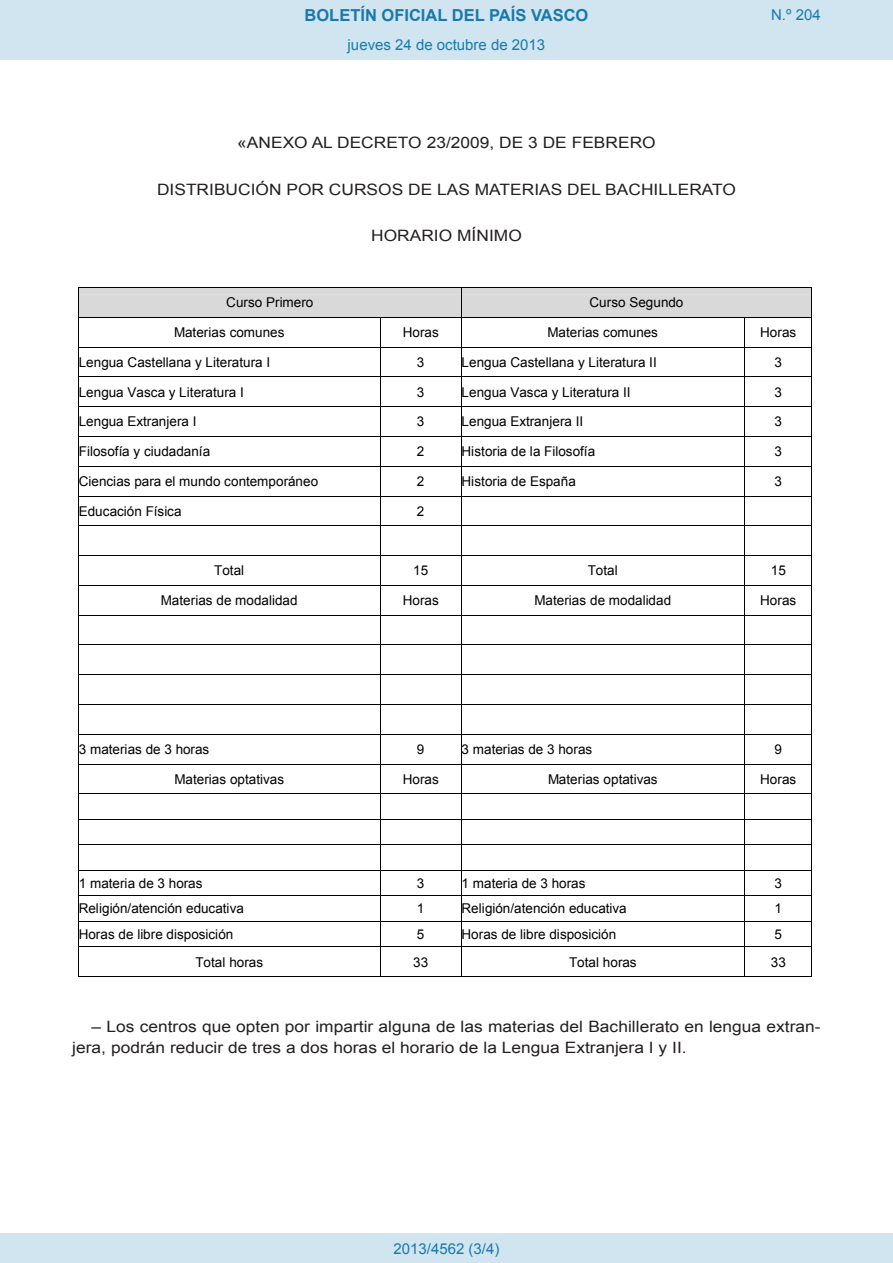
<style>
.page{position:relative;width:893px;height:1263px;background:#fff}
.page>*{position:absolute;margin:0;border:0;box-sizing:border-box;transform-origin:0 0}
.t1{font:700 16.5px "Arial";color:#1879ad}
.BOPVDetalle{font:15.6px/21px "Arial";color:#231f20;scale:1.11 1}
.BOPVClave{font:15.6px "Arial";color:#231f20;scale:1.11 1}
.Paginacion_Centro{font:15px "Arial";color:#1879ad}
.t2{font:13.5px "Arial";letter-spacing:.005em;color:#000}
</style>
<div class="page">
<div style="left:0;top:0;width:893px;height:60px;background:#d0e5f0"></div>
<div style="left:0;top:1233px;width:893px;height:30px;background:#d0e5f0"></div>
<svg style="left:78px;top:287px;width:734px;height:329px"></svg>
<hr style="left:78px;top:615px;width:1px;height:30px;background:#000">
<hr style="left:380px;top:615px;width:1px;height:30px;background:#000">
<hr style="left:461px;top:615px;width:1px;height:30px;background:#000">
<hr style="left:744px;top:615px;width:1px;height:30px;background:#000">
<hr style="left:811px;top:615px;width:1px;height:30px;background:#000">
<hr style="left:79px;top:645px;width:301px;height:1px;background:#000">
<hr style="left:381px;top:645px;width:80px;height:1px;background:#000">
<hr style="left:462px;top:645px;width:282px;height:1px;background:#000">
<hr style="left:745px;top:645px;width:66px;height:1px;background:#000">
<hr style="left:79px;top:674px;width:301px;height:1px;background:#000">
<hr style="left:381px;top:674px;width:80px;height:1px;background:#000">
<hr style="left:462px;top:674px;width:282px;height:1px;background:#000">
<hr style="left:745px;top:674px;width:66px;height:1px;background:#000">
<hr style="left:79px;top:704px;width:301px;height:1px;background:#000">
<hr style="left:381px;top:704px;width:80px;height:1px;background:#000">
<hr style="left:462px;top:704px;width:282px;height:1px;background:#000">
<hr style="left:745px;top:704px;width:66px;height:1px;background:#000">
<hr style="left:79px;top:734px;width:301px;height:1px;background:#000">
<hr style="left:381px;top:734px;width:80px;height:1px;background:#000">
<hr style="left:462px;top:734px;width:282px;height:1px;background:#000">
<hr style="left:745px;top:734px;width:66px;height:1px;background:#000">
<hr style="left:79px;top:764px;width:301px;height:1px;background:#000">
<hr style="left:381px;top:764px;width:80px;height:1px;background:#000">
<hr style="left:462px;top:764px;width:282px;height:1px;background:#000">
<hr style="left:745px;top:764px;width:66px;height:1px;background:#000">
<hr style="left:79px;top:793px;width:301px;height:1px;background:#000">
<hr style="left:381px;top:793px;width:80px;height:1px;background:#000">
<hr style="left:462px;top:793px;width:282px;height:1px;background:#000">
<hr style="left:745px;top:793px;width:66px;height:1px;background:#000">
<hr style="left:79px;top:819px;width:301px;height:1px;background:#000">
<hr style="left:381px;top:819px;width:80px;height:1px;background:#000">
<hr style="left:462px;top:819px;width:282px;height:1px;background:#000">
<hr style="left:745px;top:819px;width:66px;height:1px;background:#000">
<hr style="left:79px;top:844px;width:301px;height:1px;background:#000">
<hr style="left:381px;top:844px;width:80px;height:1px;background:#000">
<hr style="left:462px;top:844px;width:282px;height:1px;background:#000">
<hr style="left:745px;top:844px;width:66px;height:1px;background:#000">
<hr style="left:79px;top:870px;width:301px;height:1px;background:#000">
<hr style="left:381px;top:870px;width:80px;height:1px;background:#000">
<hr style="left:462px;top:870px;width:282px;height:1px;background:#000">
<hr style="left:745px;top:870px;width:66px;height:1px;background:#000">
<hr style="left:79px;top:895px;width:301px;height:1px;background:#000">
<hr style="left:381px;top:895px;width:80px;height:1px;background:#000">
<hr style="left:462px;top:895px;width:282px;height:1px;background:#000">
<hr style="left:745px;top:895px;width:66px;height:1px;background:#000">
<hr style="left:79px;top:921px;width:301px;height:1px;background:#000">
<hr style="left:381px;top:921px;width:80px;height:1px;background:#000">
<hr style="left:462px;top:921px;width:282px;height:1px;background:#000">
<hr style="left:745px;top:921px;width:66px;height:1px;background:#000">
<hr style="left:79px;top:946px;width:301px;height:1px;background:#000">
<hr style="left:381px;top:946px;width:80px;height:1px;background:#000">
<hr style="left:462px;top:946px;width:282px;height:1px;background:#000">
<hr style="left:745px;top:946px;width:66px;height:1px;background:#000">
<svg style="left:78px;top:645px;width:1px;height:332px"></svg>
<hr style="left:79px;top:976px;width:301px;height:1px;background:#000">
<svg style="left:380px;top:645px;width:1px;height:332px"></svg>
<hr style="left:381px;top:976px;width:80px;height:1px;background:#000">
<svg style="left:461px;top:645px;width:1px;height:332px"></svg>
<hr style="left:462px;top:976px;width:282px;height:1px;background:#000">
<svg style="left:744px;top:645px;width:1px;height:332px"></svg>
<hr style="left:745px;top:976px;width:66px;height:1px;background:#000">
<svg style="left:811px;top:645px;width:1px;height:332px"></svg>
<p class="t1" style="left:305px;top:4px;width:285px">BOLETÍN OFICIAL DEL PAÍS VASCO</p>
<p class="Paginacion_Centro" style="left:348px;top:35px;width:199px">jueves 24 de octubre de 2013</p>
<p class="BOPVClave" style="left:237px;top:132px;width:378px">«ANEXO AL DECRETO 23/2009, DE 3 DE FEBRERO</p>
<p class="BOPVClave" style="left:157px;top:179px;width:523px">DISTRIBUCIÓN POR CURSOS DE LAS MATERIAS DEL BACHILLERATO</p>
<p class="BOPVClave" style="left:371px;top:225px;width:137px">HORARIO MÍNIMO</p>
<p class="Paginacion_Centro" style="left:771px;top:5px;width:51px">N.º 204</p>
<p class="t2" style="left:226px;top:294px;width:89px">Curso Primero</p>
<p class="t2" style="left:590px;top:294px;width:95px">Curso Segundo</p>
<p class="t2" style="left:174px;top:324px;width:112px">Materias comunes</p>
<p class="t2" style="left:403px;top:324px;width:38px">Horas</p>
<p class="t2" style="left:548px;top:324px;width:112px">Materias comunes</p>
<p class="t2" style="left:760px;top:324px;width:38px">Horas</p>
<p class="t2" style="left:79px;top:353px;width:193px">Lengua Castellana y Literatura I</p>
<p class="t2" style="left:417px;top:353px;width:9px">3</p>
<p class="t2" style="left:462px;top:353px;width:197px">Lengua Castellana y Literatura II</p>
<p class="t2" style="left:774px;top:353px;width:9px">3</p>
<p class="t2" style="left:79px;top:383px;width:167px">Lengua Vasca y Literatura I</p>
<p class="t2" style="left:417px;top:383px;width:9px">3</p>
<p class="t2" style="left:462px;top:383px;width:170px">Lengua Vasca y Literatura II</p>
<p class="t2" style="left:774px;top:383px;width:9px">3</p>
<p class="t2" style="left:79px;top:413px;width:119px">Lengua Extranjera I</p>
<p class="t2" style="left:417px;top:413px;width:9px">3</p>
<p class="t2" style="left:462px;top:413px;width:123px">Lengua Extranjera II</p>
<p class="t2" style="left:774px;top:413px;width:9px">3</p>
<p class="t2" style="left:79px;top:443px;width:133px">Filosofía y ciudadanía</p>
<p class="t2" style="left:417px;top:443px;width:9px">2</p>
<p class="t2" style="left:462px;top:443px;width:135px">Historia de la Filosofía</p>
<p class="t2" style="left:774px;top:443px;width:9px">3</p>
<p class="t2" style="left:79px;top:472px;width:241px">Ciencias para el mundo contemporáneo</p>
<p class="t2" style="left:417px;top:472px;width:9px">2</p>
<p class="t2" style="left:462px;top:472px;width:116px">Historia de España</p>
<p class="t2" style="left:774px;top:472px;width:9px">3</p>
<p class="t2" style="left:79px;top:502px;width:104px">Educación Física</p>
<p class="t2" style="left:417px;top:502px;width:9px">2</p>
<p class="t2" style="left:214px;top:562px;width:31px">Total</p>
<p class="t2" style="left:413px;top:562px;width:17px">15</p>
<p class="t2" style="left:588px;top:562px;width:31px">Total</p>
<p class="t2" style="left:771px;top:562px;width:17px">15</p>
<p class="t2" style="left:161px;top:592px;width:138px">Materias de modalidad</p>
<p class="t2" style="left:403px;top:592px;width:38px">Horas</p>
<p class="t2" style="left:534px;top:592px;width:138px">Materias de modalidad</p>
<p class="t2" style="left:760px;top:592px;width:38px">Horas</p>
<p class="t2" style="left:79px;top:740px;width:132px">3 materias de 3 horas</p>
<p class="t2" style="left:417px;top:740px;width:9px">9</p>
<p class="t2" style="left:462px;top:740px;width:132px">3 materias de 3 horas</p>
<p class="t2" style="left:774px;top:740px;width:9px">9</p>
<p class="t2" style="left:174px;top:770px;width:111px">Materias optativas</p>
<p class="t2" style="left:403px;top:770px;width:38px">Horas</p>
<p class="t2" style="left:548px;top:770px;width:111px">Materias optativas</p>
<p class="t2" style="left:760px;top:770px;width:38px">Horas</p>
<p class="t2" style="left:79px;top:874px;width:125px">1 materia de 3 horas</p>
<p class="t2" style="left:417px;top:874px;width:9px">3</p>
<p class="t2" style="left:462px;top:874px;width:125px">1 materia de 3 horas</p>
<p class="t2" style="left:774px;top:874px;width:9px">3</p>
<p class="t2" style="left:79px;top:900px;width:167px">Religión/atención educativa</p>
<p class="t2" style="left:417px;top:900px;width:9px">1</p>
<p class="t2" style="left:462px;top:900px;width:167px">Religión/atención educativa</p>
<p class="t2" style="left:774px;top:900px;width:9px">1</p>
<p class="t2" style="left:79px;top:925px;width:156px">Horas de libre disposición</p>
<p class="t2" style="left:417px;top:925px;width:9px">5</p>
<p class="t2" style="left:462px;top:925px;width:156px">Horas de libre disposición</p>
<p class="t2" style="left:774px;top:925px;width:9px">5</p>
<p class="t2" style="left:196px;top:953px;width:69px">Total horas</p>
<p class="t2" style="left:413px;top:953px;width:17px">33</p>
<p class="t2" style="left:569px;top:953px;width:69px">Total horas</p>
<p class="t2" style="left:771px;top:953px;width:17px">33</p>
<p class="BOPVDetalle" style="left:72px;top:1016px;width:676px;text-indent:19px">– Los centros que opten por impartir alguna de las materias del Bachillerato en lengua extran&shy;jera, podrán reducir de tres a dos horas el horario de la Lengua Extranjera I y II.</p>
<p class="Paginacion_Centro" style="left:393px;top:1238px;width:107px">2013/4562 (3/4)</p>
</div>
